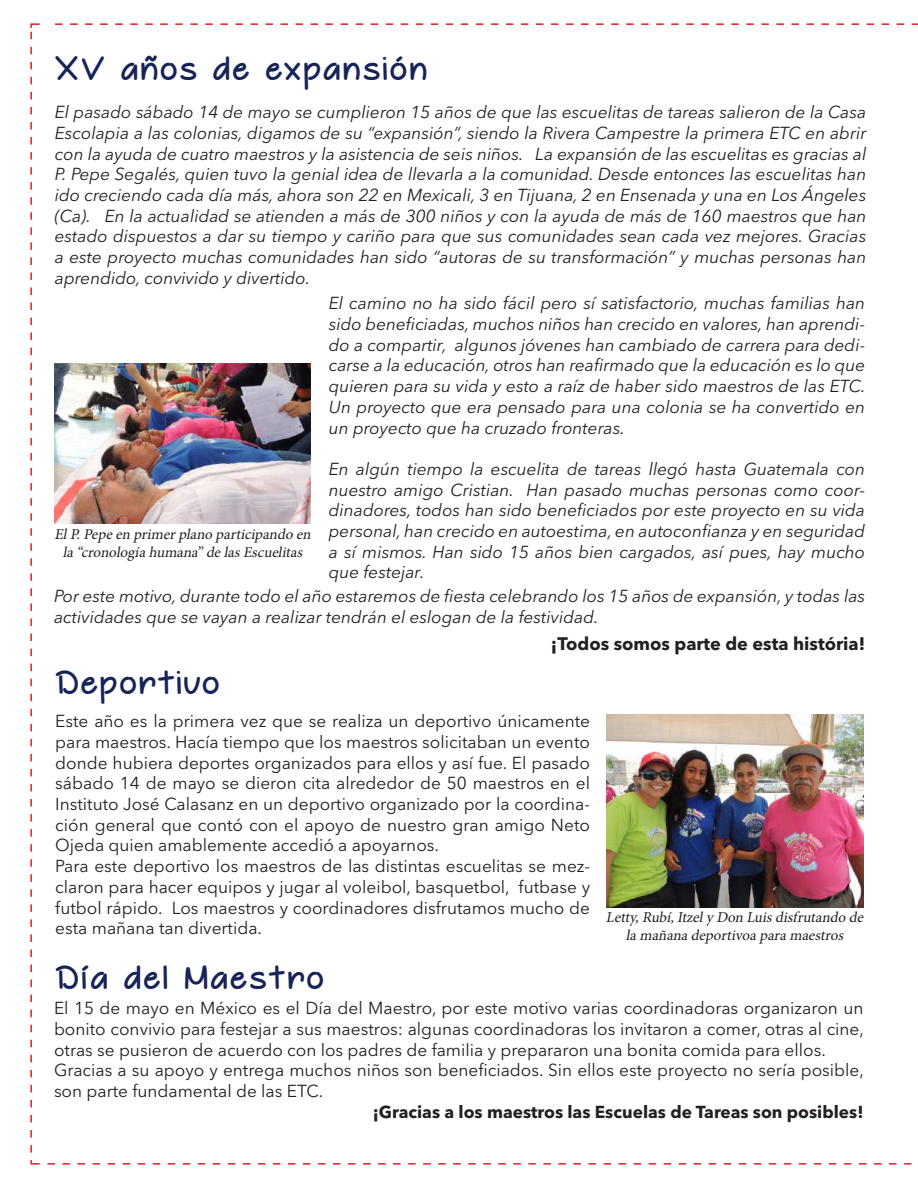
<style>
.page{position:relative;width:918px;height:1188px;background:#fff}
.page>*{position:absolute;margin:0;border:0;box-sizing:border-box;transform-origin:0 0}
.t1{font:31.5px "The Happy Giraffe Demo";letter-spacing:.07em;color:#162458}
.t2{font:700 18px "Avenir Next LT Pro";color:#241f1f}
.t3{font:italic 17.25px/20.7px "Avenir Next LT Pro";color:#241f1f;text-align:justify}
.t4{font:17.25px/20.7px "Avenir Next LT Pro";color:#241f1f}
.t5{font:700 17.25px "Avenir Next LT Pro";color:#241f1f}
.t6{font:italic 15px/18px "Minion Pro";color:#241f1f;text-align:center}
</style>
<div class="page">
<svg style="left:47px;top:1163px;width:865px;height:2px"></svg>
<svg style="left:30px;top:1160px;width:10px;height:5px"></svg>
<svg style="left:30px;top:23px;width:10px;height:1130px"></svg>
<svg style="left:55px;top:23px;width:863px;height:2px"></svg>
<img style="left:55px;top:363px;width:256px;height:161px">
<img style="left:606px;top:714px;width:258px;height:194px">
<h1 class="t1" style="left:54px;top:48px;width:375px">XV años de expansión</h1>
<p class="t3" style="left:55px;top:102px;width:813px">El pasado sábado 14 de mayo se cumplieron 15 años de que las escuelitas de tareas salieron de la Casa Escolapia a las colonias, digamos de su “expansión”, siendo la Rivera Campestre la primera ETC en abrir con la ayuda de cuatro maestros y la asistencia de seis niños. La expansión de las escuelitas es gracias al P. Pepe Segalés, quien tuvo la genial idea de llevarla a la comunidad. Desde entonces las escuelitas han ido creciendo cada día más, ahora son 22 en Mexicali, 3 en Tijuana, 2 en Ensenada y una en Los Ángeles (Ca). En la actualidad se atienden a más de 300 niños y con la ayuda de más de 160 maestros que han estado dispuestos a dar su tiempo y cariño para que sus comunidades sean cada vez mejores. Gracias a este proyecto muchas comunidades han sido “autoras de su transformación” y muchas personas han aprendido, convivido y divertido.</p>
<p class="t3" style="left:329px;top:293px;width:538px">El camino no ha sido fácil pero sí satisfactorio, muchas familias han sido beneficiadas, muchos niños han crecido en valores, han aprendi&shy;do a compartir, algunos jóvenes han cambiado de carrera para dedi&shy;carse a la educación, otros han reafirmado que la educación es lo que quieren para su vida y esto a raíz de haber sido maestros de las ETC.<br>Un proyecto que era pensado para una colonia se ha convertido en un proyecto que ha cruzado fronteras.</p>
<p class="t3" style="left:329px;top:459px;width:538px">En algún tiempo la escuelita de tareas llegó hasta Guatemala con nuestro amigo Cristian. Han pasado muchas personas como coor&shy;dinadores, todos han sido beneficiados por este proyecto en su vida personal, han crecido en autoestima, en autoconfianza y en seguridad a sí mismos. Han sido 15 años bien cargados, así pues, hay mucho que festejar.</p>
<p class="t6" style="left:54px;top:526px;width:261px">ElP.Pepeen primerplano participando en la“cronologíahumana”delasEscuelitas</p>
<p class="t3" style="left:54px;top:586px;width:813px">Por este motivo, durante todo el año estaremos de fiesta celebrando los 15 años de expansión, y todas las actividades que se vayan a realizar tendrán el eslogan de la festividad.</p>
<p class="t2" style="left:551px;top:632px;width:316px">¡Todos somos parte de esta história!</p>
<h1 class="t1" style="left:55px;top:663px;width:166px">Deportivo</h1>
<p class="t4" style="left:55px;top:711px;width:536px">Este año es la primera vez que se realiza un deportivo únicamente para maestros. Hacía tiempo que los maestros solicitaban un evento donde hubiera deportes organizados para ellos y así fue. El pasado sábado 14 de mayo se dieron cita alrededor de 50 maestros en el Instituto José Calasanz en un deportivo organizado por la coordina&shy;ción general que contó con el apoyo de nuestro gran amigo Neto Ojeda quien amablemente accedió a apoyarnos.<br>Para este deportivo los maestros de las distintas escuelitas se mez&shy;claron para hacer equipos y jugar al voleibol, basquetbol, futbase y futbol rápido. Los maestros y coordinadores disfrutamos mucho de esta mañana tan divertida.</p>
<p class="t6" style="left:606px;top:908px;width:262px">Letty,Rubí,Itzely Don Luisdisfrutando de lamañanadeportivoaparamaestros</p>
<h1 class="t1" style="left:55px;top:957px;width:271px">Día del Maestro</h1>
<p class="t4" style="left:54px;top:998px;width:811px">El 15 de mayo en México es el Día del Maestro, por este motivo varias coordinadoras organizaron un bonito convivio para festejar a sus maestros: algunas coordinadoras los invitaron a comer, otras al cine, otras se pusieron de acuerdo con los padres de familia y prepararon una bonita comida para ellos.<br>Gracias a su apoyo y entrega muchos niños son beneficiados. Sin ellos este proyecto no sería posible, son parte fundamental de las ETC.</p>
<p class="t5" style="left:373px;top:1101px;width:492px">¡Gracias a los maestros las Escuelas de Tareas son posibles!</p>
</div>
